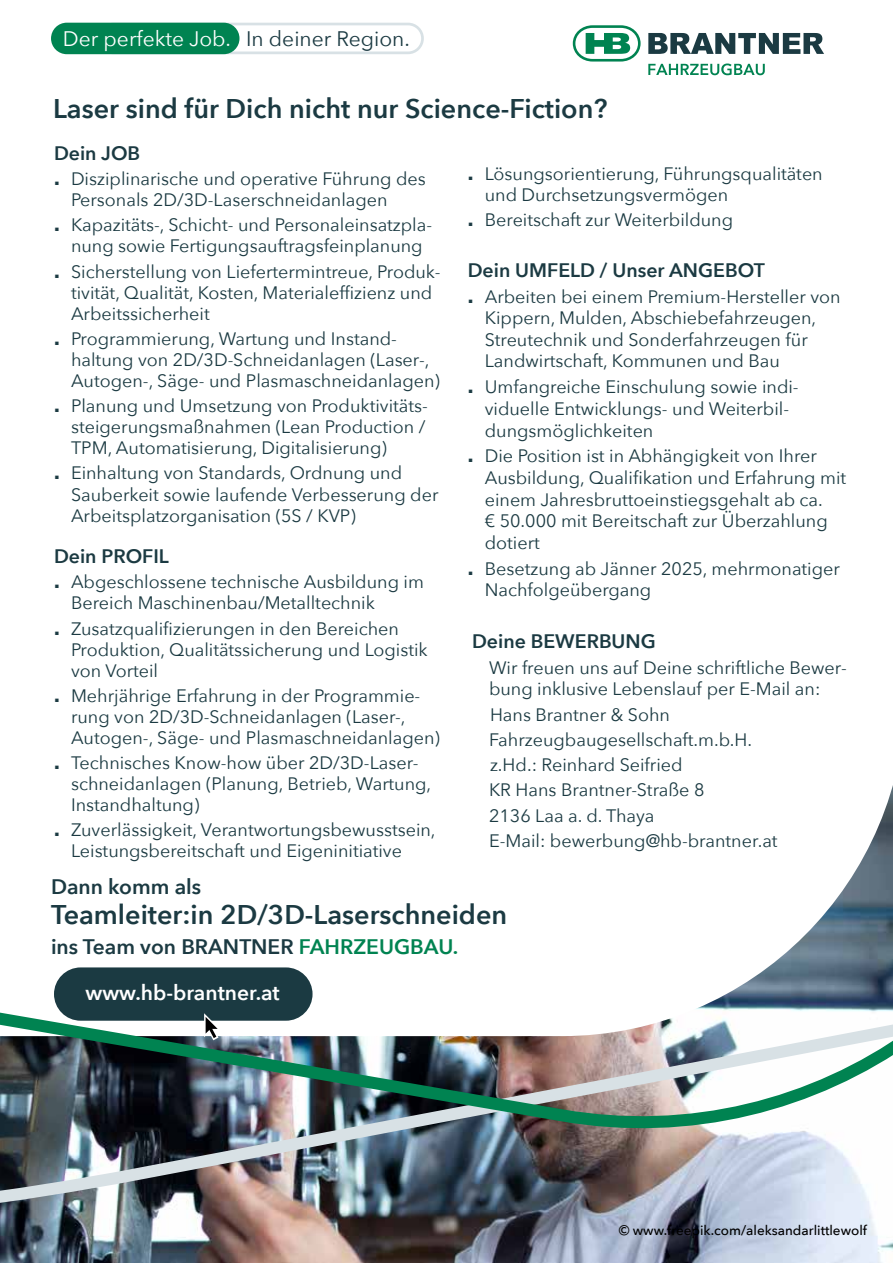
<style>
.page{position:relative;width:893px;height:1263px;background:#fff}
.page>*{position:absolute;margin:0;border:0;box-sizing:border-box;transform-origin:0 0}
.t1{font:600 27px "Avenir Next";color:#1b3a42}
.t2{font:600 21px "Avenir Next";color:#1b3a42}
.t3{font:21px "Avenir Next";color:#fff}
.t4{font:600 21px "Avenir Next";color:#fff}
.t5{font:600 19.5px "Avenir Next";color:#1b3a42}
.t6{font:18px/21px "Avenir Next";color:#1b3a42}
.t7{font:600 18px "Avenir Next";color:#1b3a42}
.t8{font:500 13.5px "Avenir Next";color:#000}
.s1{color:#1b3a42}
.s2{font-family:"Helvetica Neue LT Std";font-weight:800}
.s3{font-size:19.5px}
.s4{color:#008351}
</style>
<div class="page">
<img style="left:0;top:1236px;width:893px;height:27px">
<img style="left:0;top:1159px;width:877px;height:77px">
<div style="left:98px;top:23px;width:326px;height:31px;border:3px solid #d8e1e5;border-radius:14px"></div>
<div style="left:51px;top:23px;width:188px;height:31px;background:#008351;border-radius:16px"></div>
<svg style="left:648px;top:33px;width:176px;height:21px"></svg>
<svg style="left:573px;top:25px;width:68px;height:37px"></svg>
<svg style="left:648px;top:64px;width:117px;height:11px"></svg>
<img style="left:0;top:785px;width:893px;height:374px">
<p class="t3" style="left:63px;top:21px;width:349px">Der perfekte Job. <span class="s1">In deiner Region.</span></p>
<h1 class="t1" style="left:53px;top:85px;width:556px">Laser sind für Dich nicht nur Science-Fiction?</h1>
<p class="t5" style="left:54px;top:136px;width:88px">Dein JOB</p>
<p class="t6" style="left:71px;top:168px;width:356px;text-indent:-17px"><span class="s2">.</span> Disziplinarische und operative Führung des<br>Personals 2D/3D-Laserschneidanlagen</p>
<p class="t6" style="left:54px;top:214px;width:380px;text-align:center"><span class="s2">.</span> Kapazitäts-, Schicht- und Personaleinsatzpla&shy;nung sowie Fertigungsauftragsfeinplanung</p>
<p class="t6" style="left:71px;top:260px;width:371px;text-indent:-17px"><span class="s2">.</span> Sicherstellung von Liefertermintreue, Produk&shy;tivität, Qualität, Kosten, Materialeffizienz und<br>Arbeitssicherheit</p>
<p class="t6" style="left:71px;top:327px;width:370px;text-indent:-17px"><span class="s2">.</span> Programmierung, Wartung und Instand&shy;haltung von 2D/3D-Schneidanlagen (Laser-,<br>Autogen-, Säge- und Plasmaschneidanlagen)</p>
<p class="t6" style="left:71px;top:395px;width:358px;text-indent:-17px"><span class="s2">.</span> Planung und Umsetzung von Produktivitäts&shy;steigerungsmaßnahmen (Lean Production /<br>TPM, Automatisierung, Digitalisierung)</p>
<p class="t6" style="left:71px;top:462px;width:369px;text-indent:-17px"><span class="s2">.</span> Einhaltung von Standards, Ordnung und<br>Sauberkeit sowie laufende Verbesserung der<br>Arbeitsplatzorganisation (5S / KVP)</p>
<p class="t6" style="left:485px;top:162px;width:339px;text-indent:-17px"><span class="s2">.</span> Lösungsorientierung, Führungsqualitäten und Durchsetzungsvermögen</p>
<p class="t6" style="left:468px;top:208px;width:267px"><span class="s2">.</span> Bereitschaft zur Weiterbildung</p>
<p class="t5" style="left:468px;top:253px;width:299px">Dein UMFELD / Unser ANGEBOT</p>
<p class="t6" style="left:485px;top:285px;width:357px;line-height:21.6px;text-indent:-17px"><span class="s2">.</span> Arbeiten bei einem Premium-Hersteller von Kippern, Mulden, Abschiebefahrzeugen, Streutechnik und Sonderfahrzeugen für Landwirtschaft, Kommunen und Bau</p>
<p class="t6" style="left:485px;top:375px;width:315px;line-height:21.6px;text-indent:-17px"><span class="s2">.</span> Umfangreiche Einschulung sowie indi&shy;viduelle Entwicklungs- und Weiterbil&shy;dungsmöglichkeiten</p>
<p class="t6" style="left:485px;top:444px;width:363px;line-height:21.6px;text-indent:-17px"><span class="s2">.</span> Die Position ist in Abhängigkeit von Ihrer Ausbildung, Qualifikation und Erfahrung mit einem Jahresbruttoeinstiegsgehalt ab ca.<br>€ 50.000 mit Bereitschaft zur Überzahlung dotiert</p>
<p class="t6" style="left:485px;top:557px;width:357px;line-height:21.6px;text-indent:-17px"><span class="s2">.</span> Besetzung ab Jänner 2025, mehrmonatiger<br>Nachfolgeübergang</p>
<p class="t5" style="left:304px;top:399px;width:185px">Deine BEWERBUNG</p>
<p class="t6" style="left:304px;top:477px;width:202px">Bewerbung inklusive Le-</p>
<p class="t5" style="left:54px;top:539px;width:116px">Dein PROFIL</p>
<p class="t6" style="left:71px;top:571px;width:354px;text-indent:-17px"><span class="s2">.</span> Abgeschlossene technische Ausbildung im<br>Bereich Maschinenbau/Metalltechnik</p>
<p class="t6" style="left:71px;top:617px;width:358px;text-indent:-17px"><span class="s2">.</span> Zusatzqualifizierungen in den Bereichen<br>Produktion, Qualitätssicherung und Logistik von Vorteil</p>
<p class="t6" style="left:71px;top:684px;width:370px;text-indent:-17px"><span class="s2">.</span> Mehrjährige Erfahrung in der Programmie&shy;rung von 2D/3D-Schneidanlagen (Laser-,<br>Autogen-, Säge- und Plasmaschneidanlagen)</p>
<p class="t6" style="left:71px;top:751px;width:362px;text-indent:-17px"><span class="s2">.</span> Technisches Know-how über 2D/3D-Laser&shy;schneidanlagen (Planung, Betrieb, Wartung,<br>Instandhaltung)</p>
<p class="t6" style="left:71px;top:819px;width:366px;text-indent:-17px"><span class="s2">.</span> Zuverlässigkeit, Verantwortungsbewusstsein,<br>Leistungsbereitschaft und Eigeninitiative</p>
<p class="t7" style="left:304px;top:572px;width:204px"><span class="s3">z.Hd.: Re</span>inhard Seifried</p>
<p class="t5" style="left:472px;top:624px;width:185px">Deine BEWERBUNG</p>
<p class="t6" style="left:489px;top:656px;width:359px;line-height:21.6px">Wir freuen uns auf Deine schriftliche Bewer&shy;bung inklusive Lebenslauf per E-Mail an:</p>
<p class="t6" style="left:489px;top:701px;width:290px;line-height:25.2px">Hans Brantner &amp; Sohn<br>Fahrzeugbaugesellschaft.m.b.H. z.Hd.: Reinhard Seifried<br>KR Hans Brantner-Straße 8<br>2136 Laa a. d. Thaya<br>E-Mail: bewerbung@hb-brantner.at</p>
<p class="t2" style="left:51px;top:868px;width:152px">Dann komm als</p>
<h1 class="t1" style="left:51px;top:891px;width:458px">Teamleiter:in 2D/3D-Laserschneiden</h1>
<p class="t2" style="left:51px;top:928px;width:409px">ins Team von BRANTNER <span class="s4">FAHRZEUGBAU.</span></p>
<p class="t4" style="left:86px;top:975px;width:196px">www.hb-brantner.at</p>
<p class="t8" style="left:619px;top:1219px;width:250px">© www.freepik.com/aleksandarlittlewolf</p>
</div>
